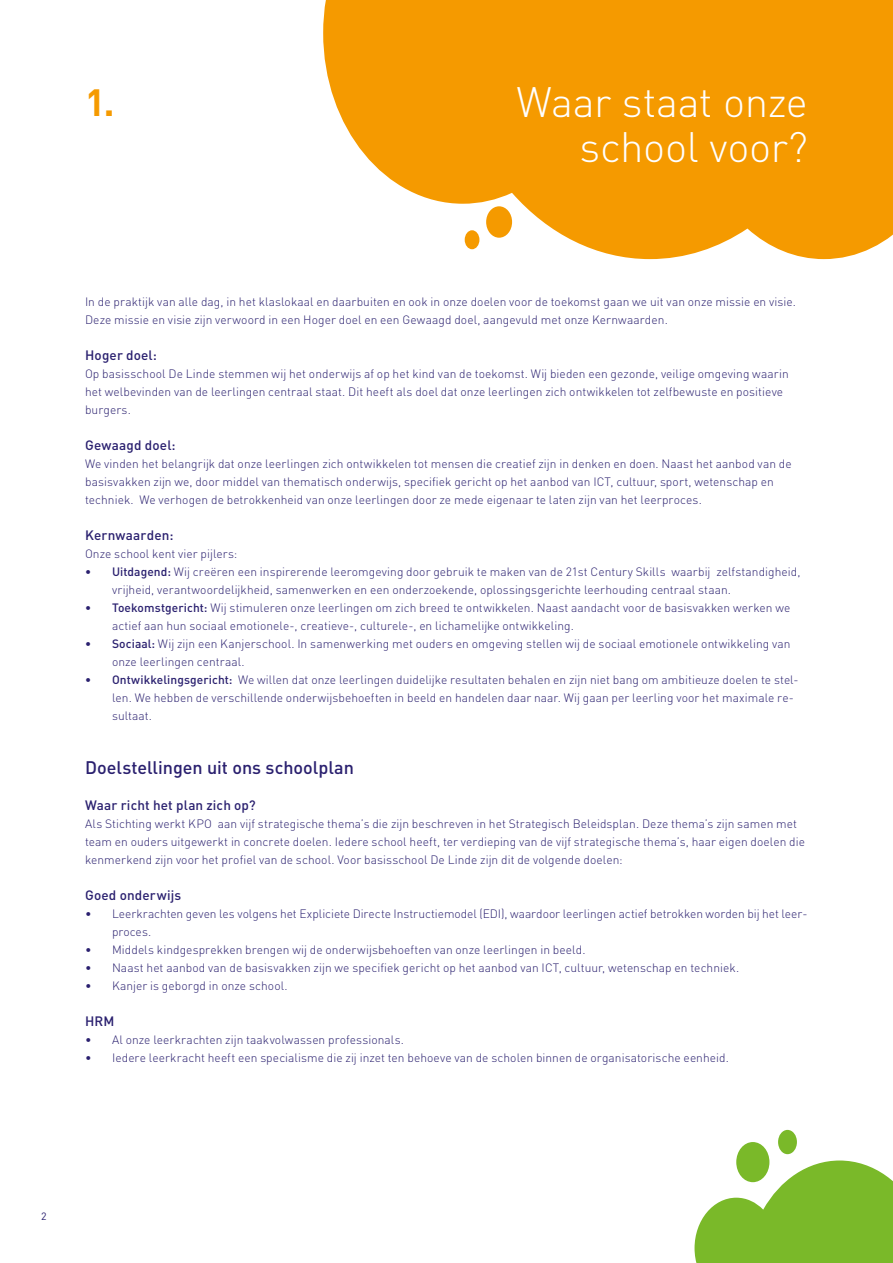
<style>
.page{position:relative;width:893px;height:1263px;background:#fff}
.page>*{position:absolute;margin:0;border:0;box-sizing:border-box;transform-origin:0 0}
.t1{font:300 42px/45px "DIN Pro";letter-spacing:-.01em;color:#fff;text-align:right}
.t2{font:700 37.5px "DIN";color:#f59a00}
.t3{font:500 18px "DIN Pro";color:#2a206f}
.t4{font:500 13.5px "DIN Pro";letter-spacing:.01em;color:#2a206f}
.t5{font:300 12px/18px "DIN Pro";letter-spacing:.005em;color:#2a206f}
.t6{font:10.5px "DIN";color:#2a206f}
.s1{font-weight:500}
</style>
<div class="page">
<svg style="left:323px;top:0;width:570px;height:259px;background:#f6a823"></svg>
<div style="left:465px;top:230px;width:14px;height:19px;background:#f59a00;border-radius:50%"></div>
<div style="left:736px;top:1142px;width:33px;height:40px;background:#7ab929;border-radius:50%"></div>
<div style="left:778px;top:1130px;width:19px;height:24px;background:#7ab929;border-radius:50%"></div>
<svg style="left:694px;top:1160px;width:199px;height:103px"></svg>
<h2 class="t2" style="left:85px;top:78px;width:31px">1.</h2>
<h1 class="t1" style="left:516px;top:78px;width:293px">Waar staat onze school voor?</h1>
<p class="t5" style="left:85px;top:292px;width:712px">In de praktijk van alle dag, in het klaslokaal en daarbuiten en ook in onze doelen voor de toekomst gaan we uit van onze missie en visie.<br>Deze missie en visie zijn verwoord in een Hoger doel en een Gewaagd doel, aangevuld met onze Kernwaarden.</p>
<p class="t4" style="left:85px;top:346px;width:73px">Hoger doel:</p>
<p class="t5" style="left:85px;top:364px;width:705px">Op basisschool De Linde stemmen wij het onderwijs af op het kind van de toekomst. Wij bieden een gezonde, veilige omgeving waarin het welbevinden van de leerlingen centraal staat. Dit heeft als doel dat onze leerlingen zich ontwikkelen tot zelfbewuste en positieve burgers.</p>
<p class="t4" style="left:85px;top:436px;width:92px">Gewaagd doel:</p>
<p class="t5" style="left:85px;top:454px;width:708px">We vinden het belangrijk dat onze leerlingen zich ontwikkelen tot mensen die creatief zijn in denken en doen. Naast het aanbod van de basisvakken zijn we, door middel van thematisch onderwijs, specifiek gericht op het aanbod van ICT, cultuur, sport, wetenschap en techniek. We verhogen de betrokkenheid van onze leerlingen door ze mede eigenaar te laten zijn van het leerproces.</p>
<p class="t4" style="left:85px;top:526px;width:90px">Kernwaarden:</p>
<p class="t5" style="left:85px;top:544px;width:154px">Onze school kent vier pijlers:</p>
<p class="t5" style="left:112px;top:562px;width:690px;text-indent:-27px"><span class="s1">• Uitdagend:</span> Wij creëren een inspirerende leeromgeving door gebruik te maken van de 21st Century Skills waarbij zelfstandigheid, vrijheid, verantwoordelijkheid, samenwerken en een onderzoekende, oplossingsgerichte leerhouding centraal staan.</p>
<p class="t5" style="left:112px;top:598px;width:680px;text-indent:-27px"><span class="s1">• Toekomstgericht:</span> Wij stimuleren onze leerlingen om zich breed te ontwikkelen. Naast aandacht voor de basisvakken werken we actief aan hun sociaal emotionele-, creatieve-, culturele-, en lichamelijke ontwikkeling.</p>
<p class="t5" style="left:112px;top:634px;width:680px;text-indent:-27px"><span class="s1">• Sociaal:</span> Wij zijn een Kanjerschool. In samenwerking met ouders en omgeving stellen wij de sociaal emotionele ontwikkeling van onze leerlingen centraal.</p>
<p class="t5" style="left:112px;top:670px;width:688px;text-indent:-27px"><span class="s1">• Ontwikkelingsgericht:</span> We willen dat onze leerlingen duidelijke resultaten behalen en zijn niet bang om ambitieuze doelen te stel&shy;len. We hebben de verschillende onderwijsbehoeften in beeld en handelen daar naar. Wij gaan per leerling voor het maximale re&shy;sultaat.</p>
<h3 class="t3" style="left:85px;top:755px;width:270px">Doelstellingen uit ons schoolplan</h3>
<p class="t4" style="left:85px;top:796px;width:172px">Waar richt het plan zich op?</p>
<p class="t5" style="left:85px;top:814px;width:721px">Als Stichting werkt KPO aan vijf strategische thema’s die zijn beschreven in het Strategisch Beleidsplan. Deze thema’s zijn samen met team en ouders uitgewerkt in concrete doelen. Iedere school heeft, ter verdieping van de vijf strategische thema’s, haar eigen doelen die kenmerkend zijn voor het profiel van de school. Voor basisschool De Linde zijn dit de volgende doelen:</p>
<p class="t4" style="left:85px;top:886px;width:98px">Goed onderwijs</p>
<p class="t5" style="left:112px;top:904px;width:697px;text-indent:-27px">• Leerkrachten geven les volgens het Expliciete Directe Instructiemodel (EDI), waardoor leerlingen actief betrokken worden bij het leer&shy;proces.</p>
<p class="t5" style="left:85px;top:940px;width:502px">• Middels kindgesprekken brengen wij de onderwijsbehoeften van onze leerlingen in beeld.</p>
<p class="t5" style="left:85px;top:958px;width:656px">• Naast het aanbod van de basisvakken zijn we specifiek gericht op het aanbod van ICT, cultuur, wetenschap en techniek.</p>
<p class="t5" style="left:85px;top:976px;width:204px">• Kanjer is geborgd in onze school.</p>
<p class="t4" style="left:85px;top:1012px;width:31px">HRM</p>
<p class="t5" style="left:85px;top:1030px;width:321px">• Al onze leerkrachten zijn taakvolwassen professionals.</p>
<p class="t5" style="left:85px;top:1048px;width:645px">• Iedere leerkracht heeft een specialisme die zij inzet ten behoeve van de scholen binnen de organisatorische eenheid.</p>
<p class="t6" style="left:41px;top:1210px;width:7px">2</p>
</div>
